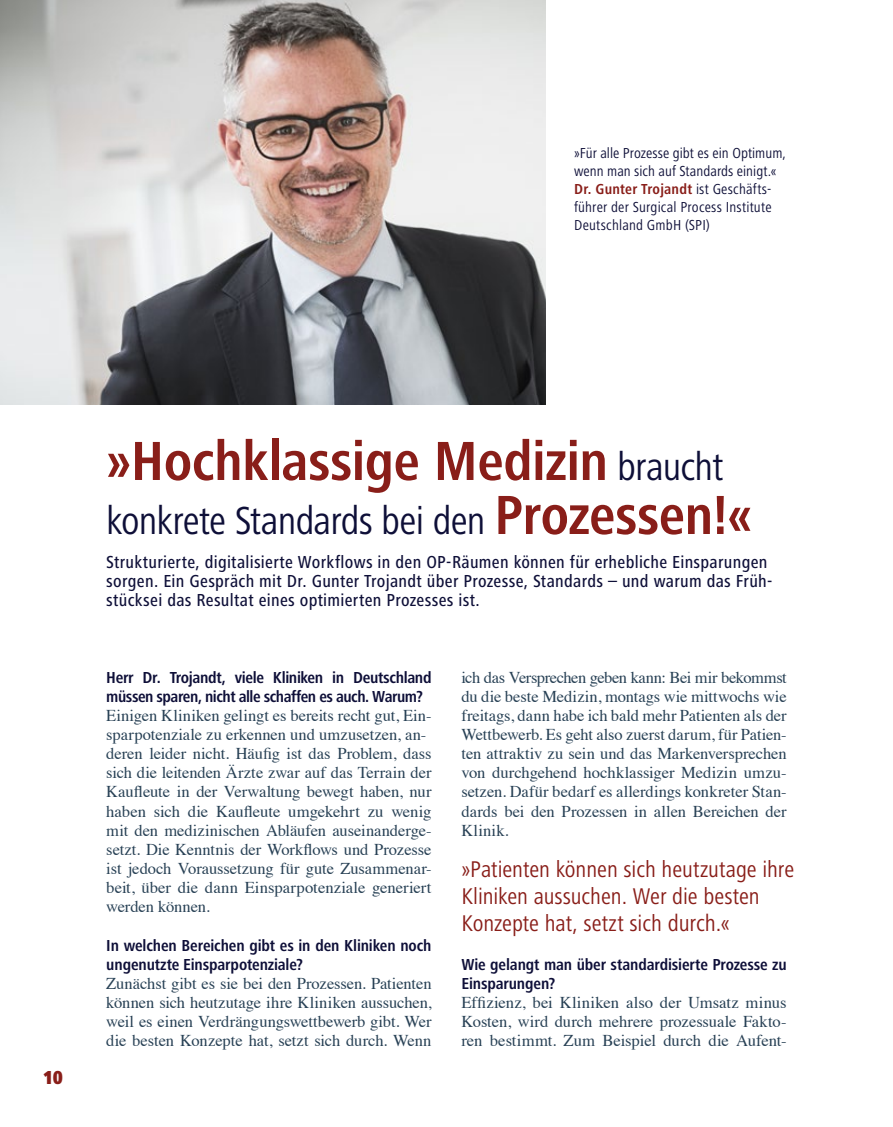
<style>
.page{position:relative;width:893px;height:1127px;background:#fff}
.page>*{position:absolute;margin:0;border:0;box-sizing:border-box;transform-origin:0 0}
.t1{font:700 condensed 57px "Frutiger Next LT";letter-spacing:-.01em;color:#891e19}
.t2{font:condensed 40.5px "Frutiger Next LT";letter-spacing:-.02em;color:#0e0f38}
.t3{font:condensed 23.55px/27px "Frutiger Next LT";letter-spacing:-.005em;color:#891e19}
.t4{font:900 condensed 19.5px "Frutiger Next LT";color:#891e19}
.t5{font:500 condensed 18px/19.2px "Frutiger Next LT";letter-spacing:.015em;color:#0e0f38}
.t6{font:16.5px/19.2px "Times";letter-spacing:-.005em;color:#284155;text-align:justify}
.t7{font:700 condensed 16.5px/19.2px "Frutiger Next LT";letter-spacing:-.01em;color:#0e0f38}
.t8{font:condensed 15px/18px "Frutiger Next LT";letter-spacing:.01em;color:#0e0f38}
.s1{font-weight:700;color:#891e19}
.s2{font-weight:400;font-size:40.5px;color:#0e0f38}
.s3{font-weight:700;font-size:57px;color:#891e19}
.s4{font-size:24px}
</style>
<div class="page">
<img style="left:0;top:0;width:546px;height:404px">
<p class="t8" style="left:574px;top:144px;width:213px">»Für alle Prozesse gibt es ein Optimum, wenn man sich auf Standards einigt.« <span class="s1">Dr. Gunter Trojandt</span> ist Geschäfts&shy;führer der Surgical Process Institute Deutschland GmbH (SPI)</p>
<p class="t4" style="left:43px;top:1067px;width:21px">10</p>
<h1 class="t1" style="left:106px;top:429px;width:619px">»Hochklassige Medizin <span class="s2">braucht</span></h1>
<h2 class="t2" style="left:106px;top:498px;width:647px">konkrete Standards bei den <span class="s3">Prozessen!«</span></h2>
<p class="t5" style="left:106px;top:552px;width:668px">Strukturierte, digitalisierte Workflows in den OP-Räumen können für erhebliche Einsparungen sorgen. Ein Gespräch mit Dr. Gunter Trojandt über Prozesse, Standards – und warum das Früh&shy;stücksei das Resultat eines optimierten Prozesses ist.</p>
<p class="t7" style="left:106px;top:667px;width:327px">Herr Dr. Trojandt, viele Kliniken in Deutschland müssen sparen, nicht alle schaffen es auch. Warum?</p>
<p class="t6" style="left:106px;top:704px;width:327px;text-align:left">Einigen Kliniken gelingt es bereits recht gut, Ein&shy;sparpotenziale zu erkennen und umzusetzen, an&shy;deren leider nicht. Häufig ist das Problem, dass sich die leitenden Ärzte zwar auf das Terrain der Kaufleute in der Verwaltung bewegt haben, nur haben sich die Kaufleute umgekehrt zu wenig mit den medizinischen Abläufen auseinanderge&shy;setzt. Die Kenntnis der Workflows und Prozesse ist jedoch Voraussetzung für gute Zusammenar&shy;beit, über die dann Einsparpotenziale generiert werden können.</p>
<p class="t7" style="left:106px;top:935px;width:327px">In welchen Bereichen gibt es in den Kliniken noch ungenutzte Einsparpotenziale?</p>
<p class="t6" style="left:106px;top:972px;width:327px">Zunächst gibt es sie bei den Prozessen. Patienten können sich heutzutage ihre Kliniken aussuchen, weil es einen Verdrängungswettbewerb gibt. Wer die besten Konzepte hat, setzt sich durch. Wenn</p>
<p class="t6" style="left:461px;top:666px;width:327px">ich das Versprechen geben kann: Bei mir bekommst du die beste Medizin, montags wie mittwochs wie freitags, dann habe ich bald mehr Patienten als der Wettbewerb. Es geht also zuerst darum, für Patien&shy;ten attraktiv zu sein und das Markenversprechen von durchgehend hochklassiger Medizin umzu&shy;setzen. Dafür bedarf es allerdings konkreter Stan&shy;dards bei den Prozessen in allen Bereichen der Klinik.</p>
<h3 class="t3" style="left:461px;top:856px;width:334px">»Patienten können sich heutzutage ihre<br>Kliniken aussuchen. Wer die besten<br>Konzepte hat, setzt sich <span class="s4">durch.«</span></h3>
<p class="t7" style="left:461px;top:954px;width:327px">Wie gelangt man über standardisierte Prozesse zu<br>Einsparungen?</p>
<p class="t6" style="left:461px;top:991px;width:327px">Effizienz, bei Kliniken also der Umsatz minus Kosten, wird durch mehrere prozessuale Fakto&shy;ren bestimmt. Zum Beispiel durch die Aufent-</p>
</div>
